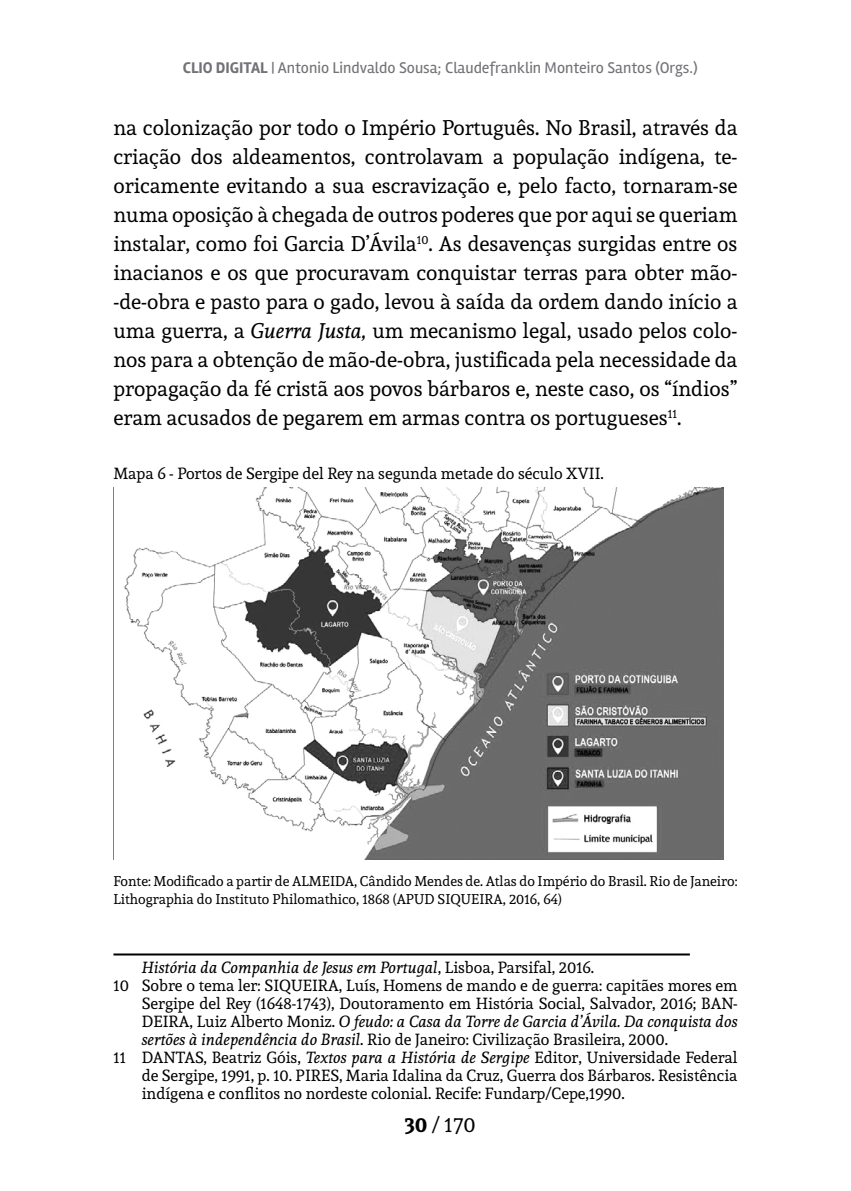
<style>
.page{position:relative;width:851px;height:1191px;background:#fff}
.page>*{position:absolute;margin:0;border:0;box-sizing:border-box;transform-origin:0 0}
.t1{font:21px/29px "Andada";color:#000;text-align:justify}
.t2{font:16px "Andada";color:#000}
.t3{font:italic 16px "Andada";color:#000}
.t4{font:16px "Rambla";color:#727277}
.t5{font:14px/18px "Andada";color:#000}
.s1{font-weight:700}
.s2{font-style:italic}
.s3{font-style:normal}
</style>
<div class="page">
<hr style="left:113px;top:953px;width:576px;height:2px;background:#000">
<img style="left:113px;top:488px;width:610px;height:371px">
<p class="t4" style="left:183px;top:59px;width:516px"><span class="s1">CLIO DIGITAL</span> | Antonio Lindvaldo Sousa; Claudefranklin Monteiro Santos (Orgs.)</p>
<p class="t1" style="left:113px;top:113px;width:625px">na colonização por todo o Império Português. No Brasil, através da criação dos aldeamentos, controlavam a população indígena, te&shy;oricamente evitando a sua escravização e, pelo facto, tornaram-se numa oposição à chegada de outros poderes que por aqui se queriam instalar, como foi Garcia D’Ávila<sup>10</sup>. As desavenças surgidas entre os inacianos e os que procuravam conquistar terras para obter mão--de-obra e pasto para o gado, levou à saída da ordem dando início a uma guerra, a <span class="s2">Guerra Justa,</span> um mecanismo legal, usado pelos colo&shy;nos para a obtenção de mão-de-obra, justificada pela necessidade da propagação da fé cristã aos povos bárbaros e, neste caso, os “índios” eram acusados de pegarem em armas contra os portugueses<sup>11</sup>.</p>
<p class="t2" style="left:113px;top:463px;width:492px">Mapa 6 - Portos de Sergipe del Rey na segunda metade do século XVII.</p>
<p class="t5" style="left:113px;top:871px;width:625px">Fonte: Modificado a partir de ALMEIDA, Cândido Mendes de. Atlas do Império do Brasil. Rio de Janeiro:<br>Lithographia do Instituto Philomathico, 1868 (APUD SIQUEIRA, 2016, 64)</p>
<p class="t3" style="left:142px;top:956px;width:454px">História da Companhia de Jesus em Portugal<span class="s3">, Lisboa, Parsifal, 2016.</span></p>
<p class="t2" style="left:113px;top:974px;width:625px">10 Sobre o tema ler: SIQUEIRA, Luís, Homens de mando e de guerra: capitães mores em</p>
<p class="t2" style="left:142px;top:992px;width:597px">Sergipe del Rey (1648-1743), Doutoramento em História Social, Salvador, 2016; BAN-</p>
<p class="t3" style="left:142px;top:1010px;width:597px"><span class="s3">DEIRA, Luiz Alberto Moniz.</span> O feudo: a Casa da Torre de Garcia d’Ávila. Da conquista dos</p>
<p class="t2" style="left:142px;top:1028px;width:527px"><span class="s2">sertões à independência do Brasil</span>. Rio de Janeiro: Civilização Brasileira, 2000.</p>
<p class="t2" style="left:113px;top:1046px;width:625px">11 DANTAS, Beatriz Góis, <span class="s2">Textos para a História de Sergipe</span> Editor, Universidade Federal</p>
<p class="t2" style="left:142px;top:1064px;width:597px">de Sergipe, 1991, p. 10. PIRES, Maria Idalina da Cruz, Guerra dos Bárbaros. Resistência</p>
<p class="t2" style="left:142px;top:1082px;width:484px">indígena e conflitos no nordeste colonial. Recife: Fundarp/Cepe,1990.</p>
<p class="t1" style="left:405px;top:1110px;width:72px"><span class="s1">30</span> / 170</p>
</div>
